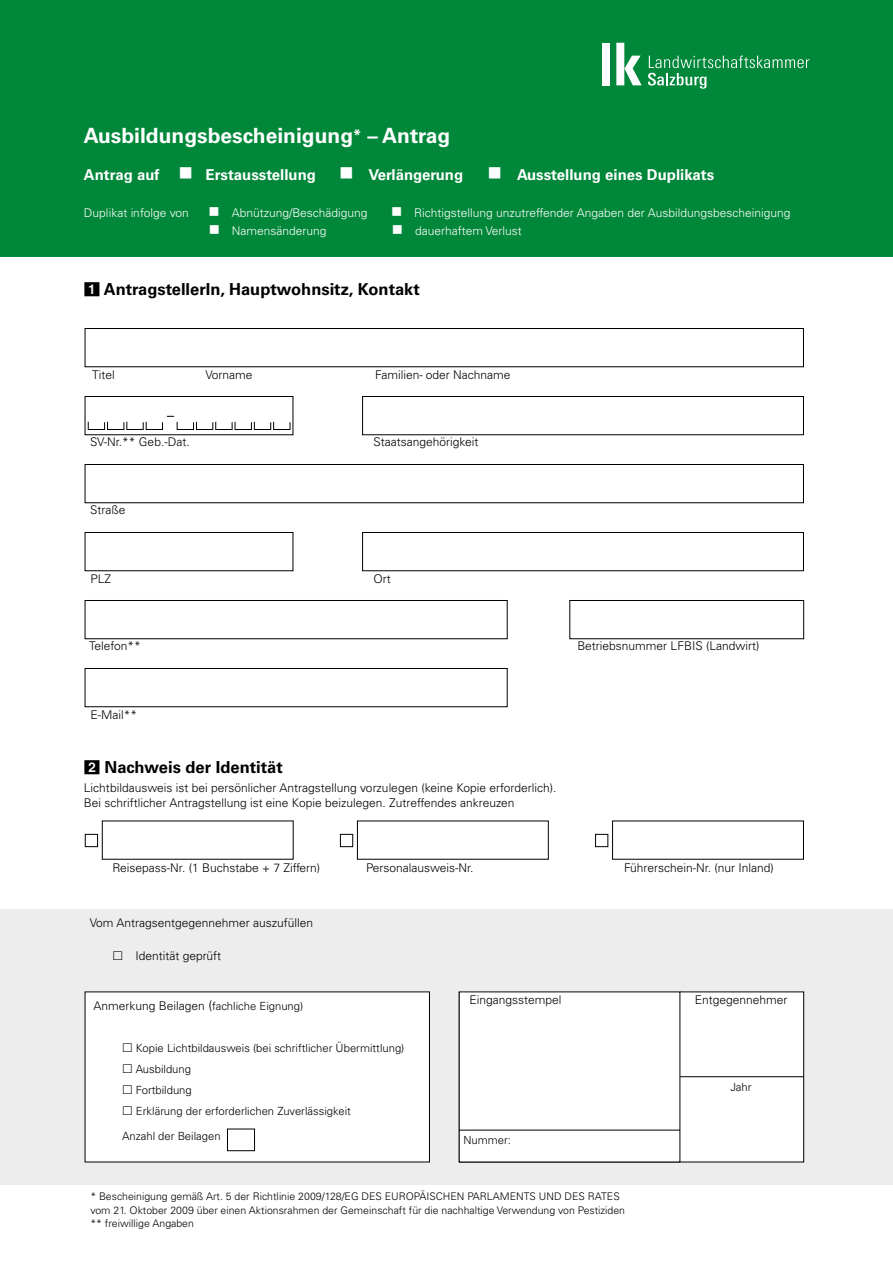
<style>
.page{position:relative;width:893px;height:1263px;background:#fff}
.page>*{position:absolute;margin:0;border:0;box-sizing:border-box;transform-origin:0 0}
.t1{font:700 21px "Univers LT Pro 65";color:#fff}
.t2{font:700 16.5px "Univers LT Pro 65";color:#000}
.t3{font:700 15px "Univers LT Pro 65";color:#fff}
.t4{font:300 12px/15px "Univers LT Pro 45";color:#000}
.t5{font:300 12px "Univers LT Pro 45";color:#fff}
.t6{font:300 11.25px "Univers LT Pro 45";color:#000}
.t7{font:300 10.5px "Univers LT Pro 45";color:#000}
.s1{font-size:15px}
.s2{font-family:"Bundesbahn Pi One";font-weight:400}
.s3{font-size:13.5px}
.s4{font-size:11.25px}
</style>
<div class="page">
<div style="left:0;top:909px;width:893px;height:275px;background:#ededed"></div>
<div style="left:0;top:0;width:893px;height:256px;background:#008739"></div>
<svg style="left:648px;top:56px;width:161px;height:33px"></svg>
<div style="left:602px;top:43px;width:8px;height:42px;background:#fff"></div>
<svg style="left:616px;top:43px;width:26px;height:42px"></svg>
<div style="left:85px;top:328px;width:719px;height:39px;border:1px solid #000"></div>
<div style="left:85px;top:396px;width:208px;height:39px;border:1px solid #000"></div>
<div style="left:362px;top:396px;width:442px;height:39px;border:1px solid #000"></div>
<div style="left:85px;top:464px;width:719px;height:39px;border:1px solid #000"></div>
<div style="left:85px;top:532px;width:208px;height:39px;border:1px solid #000"></div>
<div style="left:362px;top:532px;width:442px;height:39px;border:1px solid #000"></div>
<div style="left:85px;top:600px;width:422px;height:39px;border:1px solid #000"></div>
<div style="left:570px;top:600px;width:234px;height:39px;border:1px solid #000"></div>
<div style="left:85px;top:668px;width:422px;height:39px;border:1px solid #000"></div>
<div style="left:85px;top:992px;width:344px;height:170px;background:#fff"></div>
<div style="left:459px;top:992px;width:345px;height:170px;background:#fff"></div>
<div style="left:85px;top:834px;width:13px;height:13px;border:1px solid #000"></div>
<div style="left:340px;top:834px;width:13px;height:13px;border:1px solid #000"></div>
<div style="left:595px;top:834px;width:13px;height:13px;border:1px solid #000"></div>
<hr style="left:680px;top:1076px;width:124px;height:1px;background:#000">
<div style="left:227px;top:1129px;width:28px;height:22px;border:1px solid #000"></div>
<hr style="left:459px;top:1130px;width:221px;height:1px;background:#000">
<svg style="left:88px;top:416px;width:202px;height:14px"></svg>
<p class="t1" style="left:84px;top:120px;width:368px">Ausbildungsbescheinigung<span class="s1">*</span> – Antrag</p>
<p class="t3" style="left:84px;top:164px;width:632px">Antrag auf ■ Erstausstellung ■ Verlängerung ■ Ausstellung eines Duplikats</p>
<p class="t5" style="left:84px;top:205px;width:106px">Duplikat infolge von</p>
<p class="t5" style="left:209px;top:205px;width:161px">■ Abnützung/Beschädigung</p>
<p class="t5" style="left:391px;top:205px;width:401px">■ Richtigstellung unzutreffender Angaben der Ausbildungsbescheinigung</p>
<p class="t5" style="left:209px;top:223px;width:119px">■ Namensänderung</p>
<p class="t5" style="left:392px;top:223px;width:132px">■ dauerhaftem Verlust</p>
<p class="t2" style="left:84px;top:277px;width:337px"><span class="s2">1</span> AntragstellerIn, Hauptwohnsitz, Kontakt</p>
<p class="t4" style="left:92px;top:366px;width:24px">Titel</p>
<p class="t4" style="left:205px;top:366px;width:49px">Vorname</p>
<p class="t4" style="left:375px;top:366px;width:137px">Familien- oder Nachname</p>
<p class="t4" style="left:90px;top:434px;width:101px">SV-Nr.** Geb.-Dat.</p>
<p class="t4" style="left:373px;top:434px;width:107px">Staatsangehörigkeit</p>
<p class="t4" style="left:90px;top:501px;width:37px">Straße</p>
<p class="t4" style="left:91px;top:570px;width:22px">PLZ</p>
<p class="t4" style="left:373px;top:570px;width:19px">Ort</p>
<p class="t4" style="left:89px;top:638px;width:53px">Telefon**</p>
<p class="t4" style="left:577px;top:638px;width:183px">Betriebsnummer LFBIS (Landwirt)</p>
<p class="t4" style="left:91px;top:707px;width:48px">E-Mail**</p>
<p class="t2" style="left:84px;top:755px;width:200px"><span class="s2">2</span> Nachweis der Identität</p>
<p class="t4" style="left:84px;top:780px;width:474px">Lichtbildausweis ist bei persönlicher Antragstellung vorzulegen (keine Kopie erforderlich).<br>Bei schriftlicher Antragstellung ist eine Kopie beizulegen. Zutreffendes ankreuzen</p>
<p class="t4" style="left:112px;top:860px;width:209px">Reisepass-Nr. (1 Buchstabe + 7 Ziffern)</p>
<p class="t4" style="left:366px;top:860px;width:109px">Personalausweis-Nr.</p>
<p class="t4" style="left:624px;top:860px;width:151px">Führerschein-Nr. (nur Inland)</p>
<p class="t4" style="left:90px;top:915px;width:225px">Vom Antragsentgegennehmer auszufüllen</p>
<p class="t4" style="left:135px;top:948px;width:87px">Identität geprüft</p>
<p class="t4" style="left:469px;top:992px;width:94px">Eingangsstempel</p>
<p class="t4" style="left:695px;top:992px;width:94px">Entgegennehmer</p>
<p class="t4" style="left:94px;top:998px;width:211px">Anmerkung Beilagen <span class="s3">(</span><span class="s4">fachliche Eignung)</span></p>
<p class="t6" style="left:136px;top:1040px;width:270px">Kopie Lichtbildausweis (bei schriftlicher Übermittlung)</p>
<p class="t6" style="left:136px;top:1061px;width:57px">Ausbildung</p>
<p class="t6" style="left:136px;top:1082px;width:57px">Fortbildung</p>
<p class="t6" style="left:136px;top:1103px;width:217px">Erklärung der erforderlichen Zuverlässigkeit</p>
<p class="t6" style="left:122px;top:1129px;width:100px">Anzahl der Beilagen</p>
<p class="t6" style="left:463px;top:1133px;width:49px">Nummer:</p>
<p class="t6" style="left:730px;top:1079px;width:23px">Jahr</p>
<p class="t7" style="left:90px;top:1190px;width:531px">* Bescheinigung gemäß Art. 5 der Richtlinie 2009/128/EG DES EUROPÄISCHEN PARLAMENTS UND DES RATES</p>
<p class="t7" style="left:90px;top:1203px;width:536px">vom 21. Oktober 2009 über einen Aktionsrahmen der Gemeinschaft für die nachhaltige Verwendung von Pestiziden</p>
<p class="t7" style="left:90px;top:1217px;width:105px">** freiwillige Angaben</p>
</div>
